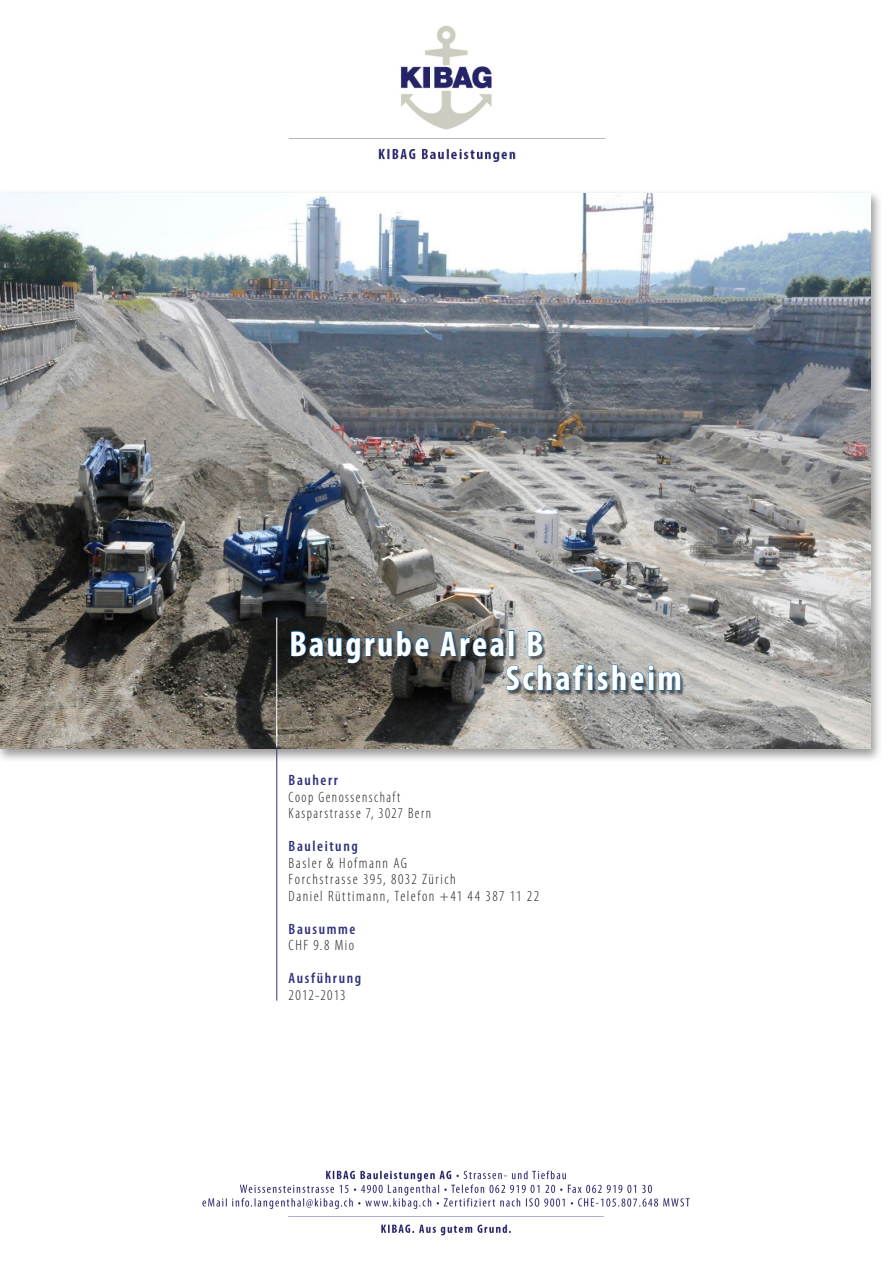
<style>
.page{position:relative;width:893px;height:1263px;background:#fff}
.page>*{position:absolute;margin:0;border:0;box-sizing:border-box;transform-origin:0 0}
.t1{font:700 condensed 36px "Myriad Pro";letter-spacing:.07em;color:#fff}
.t2{font:300 condensed 15px "Myriad Pro";letter-spacing:.1em;color:#231f20}
.t3{font:300 condensed 15px "Myriad Pro";letter-spacing:.1em;color:#231f20;scale:.95 1}
.t4{font:600 condensed 15px "Myriad Pro";letter-spacing:.105em;color:#30327b}
</style>
<div class="page">
<div style="left:0;top:189px;width:883px;height:574px;background:#231f20;opacity:.45"></div>
<img style="left:0;top:193px;width:870px;height:555px">
<hr style="left:276px;top:617px;width:1px;height:131px;background:#fff">
<hr style="left:276px;top:747px;width:1px;height:253px;background:#30327b">
<div style="left:292px;top:633px;width:392px;height:63px;background:#231f20;opacity:.65"></div>
<svg style="left:291px;top:630px;width:138px;height:33px;background:#3b484f"></svg>
<svg style="left:440px;top:631px;width:64px;height:26px;background:#455661"></svg>
<div style="left:509px;top:630px;width:5px;height:26px;border:1px solid #0168b3"></div>
<svg style="left:527px;top:630px;width:16px;height:26px"></svg>
<svg style="left:505px;top:664px;width:176px;height:27px;background:#778993"></svg>
<img style="left:288px;top:25px;width:318px;height:137px">
<img style="left:202px;top:1170px;width:488px;height:66px">
<p class="t1" style="left:289px;top:621px;width:256px">Baugrube Areal B</p>
<p class="t1" style="left:505px;top:656px;width:178px">Schafisheim</p>
<p class="t4" style="left:289px;top:772px;width:51px">Bauherr</p>
<p class="t3" style="left:289px;top:789px;width:119px">Coop Genossenschaft</p>
<p class="t3" style="left:289px;top:805px;width:151px">Kasparstrasse 7, 3027 Bern</p>
<p class="t4" style="left:289px;top:838px;width:71px">Bauleitung</p>
<p class="t2" style="left:289px;top:855px;width:120px">Basler &amp; Hofmann AG</p>
<p class="t2" style="left:289px;top:871px;width:169px">Forchstrasse 395, 8032 Zürich</p>
<p class="t2" style="left:289px;top:888px;width:252px">Daniel Rüttimann, Telefon +41 44 387 11 22</p>
<p class="t4" style="left:289px;top:920px;width:68px">Bausumme</p>
<p class="t2" style="left:289px;top:937px;width:67px">CHF 9.8 Mio</p>
<p class="t4" style="left:289px;top:970px;width:74px">Ausführung</p>
<p class="t2" style="left:289px;top:987px;width:59px">2012-2013</p>
</div>
